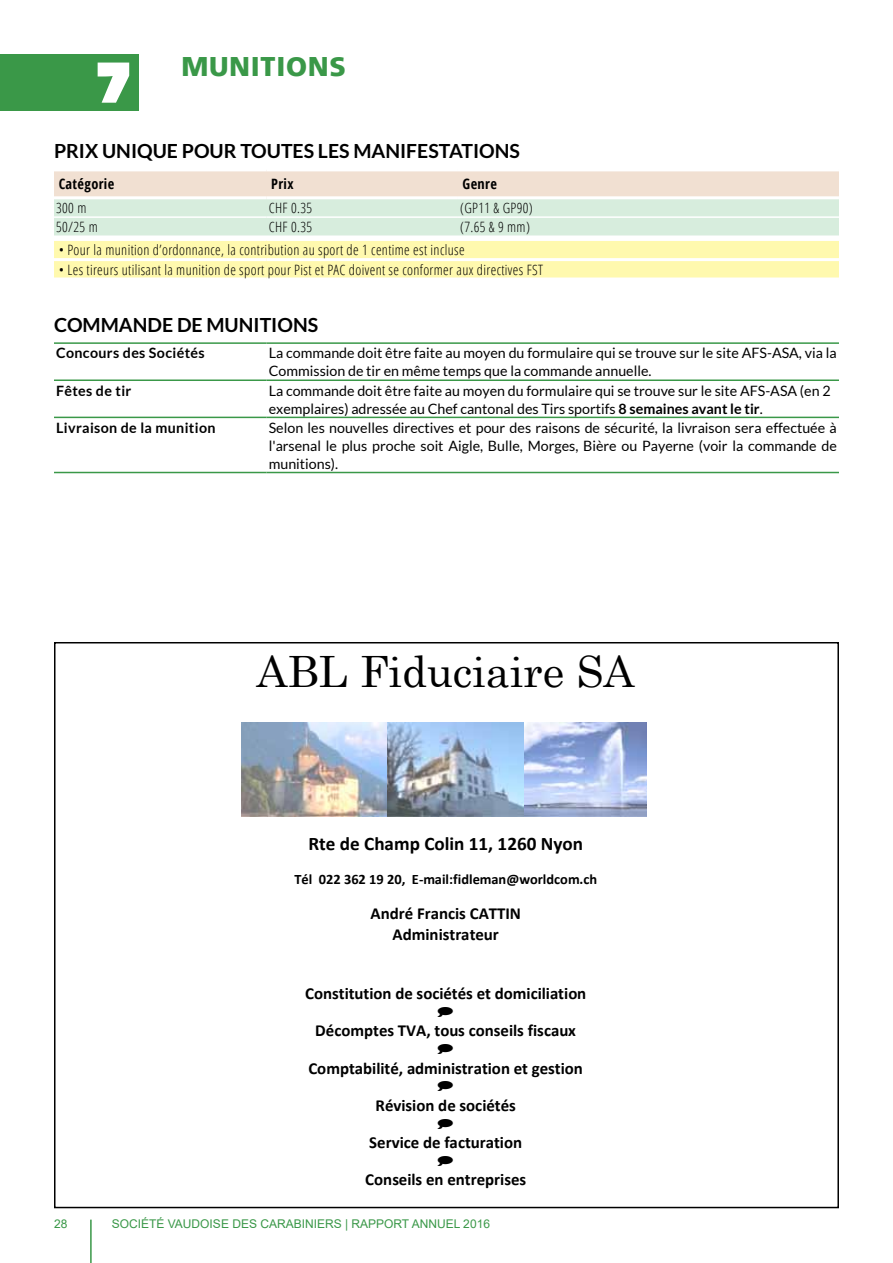
<style>
.page{position:relative;width:893px;height:1263px;background:#fff}
.page>*{position:absolute;margin:0;border:0;box-sizing:border-box;transform-origin:0 0}
.t1{font:54px "Incised 901 Greek BT Compact";color:#fff}
.t2{font:43.2px "Century Schoolbook";color:#000}
.t3{font:900 27px "Frutiger";letter-spacing:.025em;color:#3a9848}
.t4{font:700 19.5px "Lato";color:#000}
.t5{font:700 19.2px "Calibri";color:#000}
.t6{font:700 16.8px/20.2px "Calibri";color:#000;text-align:center}
.t7{font:700 14.4px "Calibri";color:#000}
.t8{font:14.25px/18px "Lato";color:#000}
.t9{font:300 condensed 14.25px "Open Sans";letter-spacing:.025em;color:#000}
.t10{font:700 14.25px "Lato";letter-spacing:.025em;color:#000}
.t11{font:700 condensed 14.25px "Open Sans";letter-spacing:.025em;color:#000}
.t12{font:12px "Arial";color:#3a9848}
.s1{font-weight:700}
</style>
<div class="page">
<hr style="left:90px;top:1219px;width:2px;height:44px;background:#3a9848">
<div style="left:0;top:54px;width:139px;height:56px;background:#3a9848"></div>
<svg style="left:54px;top:171px;width:785px;height:106px;background:#edeecb"></svg>
<hr style="left:54px;top:196px;width:213px;height:3px;background:#fff">
<hr style="left:267px;top:196px;width:191px;height:3px;background:#fff">
<hr style="left:458px;top:196px;width:381px;height:3px;background:#fff">
<hr style="left:54px;top:216px;width:213px;height:2px;background:#fff">
<hr style="left:54px;top:239px;width:213px;height:2px;background:#fff">
<hr style="left:267px;top:239px;width:191px;height:2px;background:#fff">
<hr style="left:458px;top:239px;width:381px;height:2px;background:#fff">
<hr style="left:267px;top:216px;width:191px;height:2px;background:#fff">
<hr style="left:54px;top:258px;width:213px;height:3px;background:#fff">
<hr style="left:267px;top:258px;width:191px;height:3px;background:#fff">
<hr style="left:458px;top:258px;width:381px;height:3px;background:#fff">
<hr style="left:458px;top:216px;width:381px;height:2px;background:#fff">
<hr style="left:54px;top:342px;width:213px;height:2px;background:#3a9848">
<hr style="left:267px;top:342px;width:572px;height:2px;background:#3a9848">
<hr style="left:54px;top:472px;width:213px;height:1px;background:#3a9848">
<hr style="left:267px;top:472px;width:572px;height:1px;background:#3a9848">
<hr style="left:54px;top:379px;width:213px;height:2px;background:#3a9848">
<hr style="left:267px;top:379px;width:572px;height:2px;background:#3a9848">
<hr style="left:54px;top:417px;width:213px;height:1px;background:#3a9848">
<hr style="left:267px;top:417px;width:572px;height:1px;background:#3a9848">
<img style="left:241px;top:723px;width:405px;height:93px">
<p class="t1" style="left:93px;top:51px;width:41px">7</p>
<p class="t3" style="left:181px;top:50px;width:166px">MUNITIONS</p>
<p class="t4" style="left:54px;top:140px;width:467px">PRIX UNIQUE POUR TOUTES LES MANIFESTATIONS</p>
<p class="t11" style="left:59px;top:174px;width:57px">Catégorie</p>
<p class="t11" style="left:271px;top:174px;width:24px">Prix</p>
<p class="t11" style="left:463px;top:174px;width:36px">Genre</p>
<p class="t9" style="left:56px;top:198px;width:32px">300 m</p>
<p class="t9" style="left:269px;top:198px;width:45px">CHF 0.35</p>
<p class="t9" style="left:460px;top:198px;width:74px">(GP11 &amp; GP90)</p>
<p class="t9" style="left:56px;top:217px;width:43px">50/25 m</p>
<p class="t9" style="left:269px;top:217px;width:45px">CHF 0.35</p>
<p class="t9" style="left:460px;top:217px;width:71px">(7.65 &amp; 9 mm)</p>
<p class="t9" style="left:59px;top:240px;width:407px">• Pour la munition d’ordonnance, la contribution au sport de 1 centime est incluse</p>
<p class="t9" style="left:59px;top:260px;width:486px">• Les tireurs utilisant la munition de sport pour Pist et PAC doivent se conformer aux directives FST</p>
<p class="t4" style="left:54px;top:314px;width:266px">COMMANDE DE MUNITIONS</p>
<p class="t10" style="left:56px;top:345px;width:150px">Concours des Sociétés</p>
<p class="t8" style="left:269px;top:344px;width:569px">La commande doit être faite au moyen du formulaire qui se trouve sur le site AFS-ASA, via la<br>Commission de tir en même temps que la commande annuelle.</p>
<p class="t10" style="left:56px;top:382px;width:77px">Fêtes de tir</p>
<p class="t8" style="left:269px;top:381px;width:563px">La commande doit être faite au moyen du formulaire qui se trouve sur le site AFS-ASA (en 2 exemplaires) adressée au Chef cantonal des Tirs sportifs <span class="s1">8 semaines avant le tir</span>.</p>
<p class="t10" style="left:56px;top:419px;width:161px">Livraison de la munition</p>
<p class="t8" style="left:269px;top:418px;width:570px;text-align:justify">Selon les nouvelles directives et pour des raisons de sécurité, la livraison sera effectuée à l'arsenal le plus proche soit Aigle, Bulle, Morges, Bière ou Payerne (voir la commande de munitions).</p>
<p class="t2" style="left:256px;top:635px;width:380px">ABL Fiduciaire SA</p>
<p class="t5" style="left:308px;top:830px;width:276px">Rte de Champ Colin 11, 1260 Nyon</p>
<p class="t7" style="left:294px;top:869px;width:304px">Tél 022 362 19 20, E-mail:fidleman@worldcom.ch</p>
<p class="t6" style="left:371px;top:903px;width:152px">André Francis CATTIN<br>Administrateur</p>
<p class="t6" style="left:305px;top:983px;width:283px">Constitution de sociétés et domiciliation</p>
<p class="t6" style="left:315px;top:1020px;width:262px">Décomptes TVA, tous conseils fiscaux</p>
<p class="t6" style="left:308px;top:1057px;width:276px">Comptabilité, administration et gestion</p>
<p class="t6" style="left:375px;top:1095px;width:142px">Révision de sociétés</p>
<p class="t6" style="left:369px;top:1132px;width:154px">Service de facturation</p>
<p class="t6" style="left:365px;top:1169px;width:162px">Conseils en entreprises</p>
<p class="t12" style="left:54px;top:1216px;width:15px">28</p>
<p class="t12" style="left:112px;top:1216px;width:380px">SOCIÉTÉ VAUDOISE DES CARABINIERS | RAPPORT ANNUEL 2016</p>
</div>
